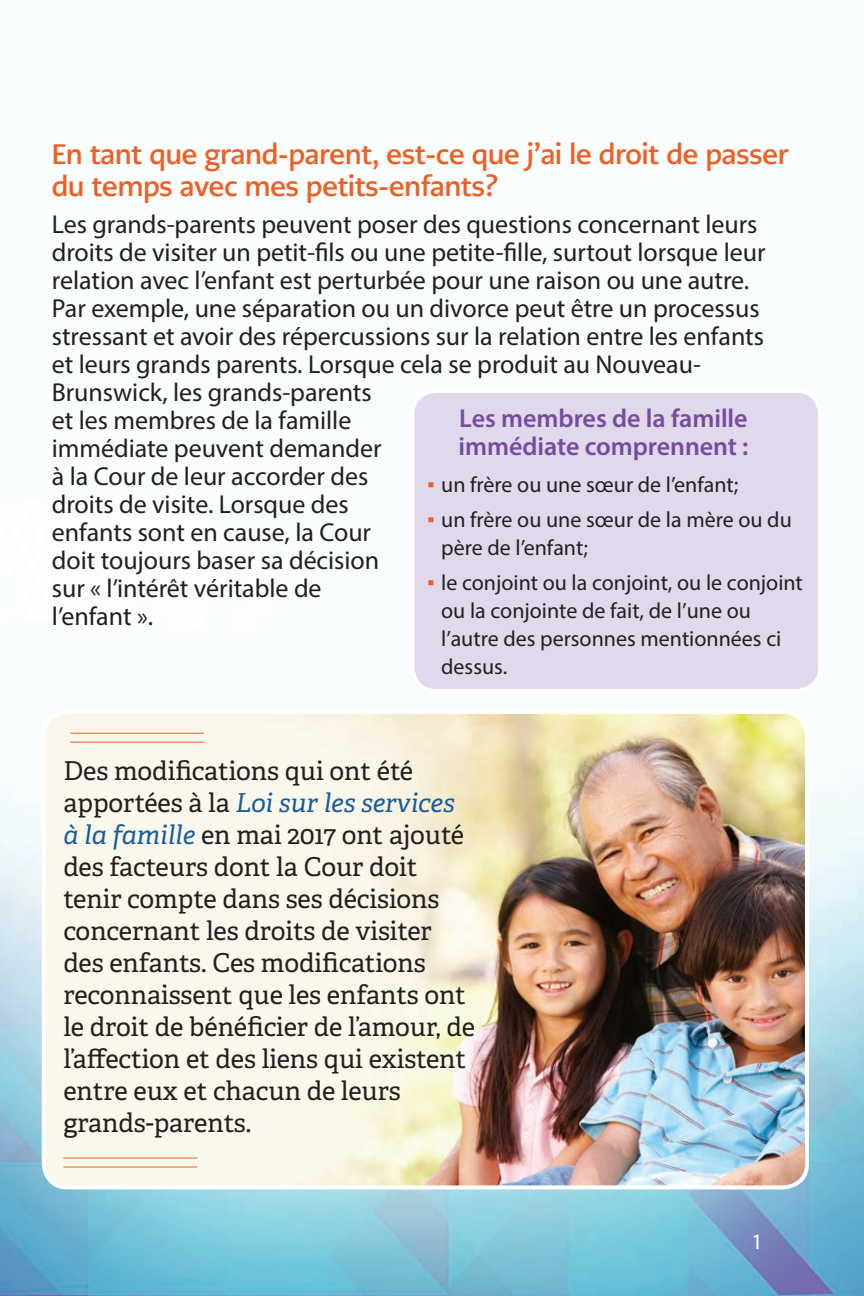
<style>
.page{position:relative;width:864px;height:1296px;background:#fff}
.page>*{position:absolute;margin:0;border:0;box-sizing:border-box;transform-origin:0 0}
.large_head_lines{font:700 28px/32px "PMN Caecilia Sans Head";color:#ed6023}
.text-GRANDPARENTS{font:26px/28px "Myriad Pro";color:#231f20}
.text_in_boxes{font:26px/32px "Adelle PE";color:#231f20}
.heads{font:600 26px/28px "Myriad Pro";color:#754c9e}
.points_small_space{font:22px/28px "Myriad Pro";color:#231f20}
.t1{font:22px "Myriad Pro";color:#fff}
.s1{font-family:"Arial";color:#ed6023}
.s2{font-style:italic;color:#175d9e}
</style>
<div class="page">
<img style="left:0;top:775px;width:864px;height:521px">
<img style="left:44px;top:715px;width:763px;height:472px">
<div style="left:42px;top:710px;width:767px;height:479px;border:4px solid #fff;border-radius:24px"></div>
<hr style="left:70px;top:733px;width:134px;height:1px;background:#ed6023">
<hr style="left:70px;top:742px;width:134px;height:1px;background:#ed6023">
<hr style="left:63px;top:1158px;width:134px;height:1px;background:#ed6023">
<hr style="left:63px;top:1167px;width:134px;height:1px;background:#ed6023">
<div style="left:412px;top:391px;width:408px;height:300px;background:#e0d8eb;border-radius:24px"></div>
<div style="left:410px;top:389px;width:412px;height:304px;border:4px solid #fff;border-radius:24px"></div>
<p class="large_head_lines" style="left:52px;top:138px;width:738px">En tant que grand-parent, est-ce que j’ai le droit de passer du temps avec mes petits-enfants?</p>
<p class="text-GRANDPARENTS" style="left:52px;top:210px;width:715px">Les grands-parents peuvent poser des questions concernant leurs droits de visiter un petit-fils ou une petite-fille, surtout lorsque leur relation avec l’enfant est perturbée pour une raison ou une autre.<br>Par exemple, une séparation ou un divorce peut être un processus stressant et avoir des répercussions sur la relation entre les enfants et leurs grands parents. Lorsque cela se produit au Nouveau-Brunswick, les grands-parents<br>et les membres de la famille<br>immédiate peuvent demander<br>à la Cour de leur accorder des<br>droits de visite. Lorsque des<br>enfants sont en cause, la Cour<br>doit toujours baser sa décision<br>sur « l’intérêt véritable de<br>l’enfant ».</p>
<p class="heads" style="left:458px;top:404px;width:291px">Les membres de la famille immédiate comprennent :</p>
<p class="points_small_space" style="left:427px;top:470px;width:313px"><span class="s1">▪</span> un frère ou une sœur de l’enfant;</p>
<p class="points_small_space" style="left:441px;top:505px;width:352px;text-indent:-14px"><span class="s1">▪</span> un frère ou une sœur de la mère ou du père de l’enfant;</p>
<p class="points_small_space" style="left:441px;top:569px;width:363px;text-indent:-14px"><span class="s1">▪</span> le conjoint ou la conjoint, ou le conjoint ou la conjointe de fait, de l’une ou l’autre des personnes mentionnées ci dessus.</p>
<p class="text_in_boxes" style="left:63px;top:754px;width:413px">Des modifications qui ont été apportées à la <span class="s2">Loi sur les services à la famille</span> en mai 2017 ont ajouté des facteurs dont la Cour doit tenir compte dans ses décisions concernant les droits de visiter des enfants. Ces modifications reconnaissent que les enfants ont le droit de bénéficier de l’amour, de l’affection et des liens qui existent entre eux et chacun de leurs grands-parents.</p>
<p class="t1" style="left:752px;top:1228px;width:13px">1</p>
</div>
